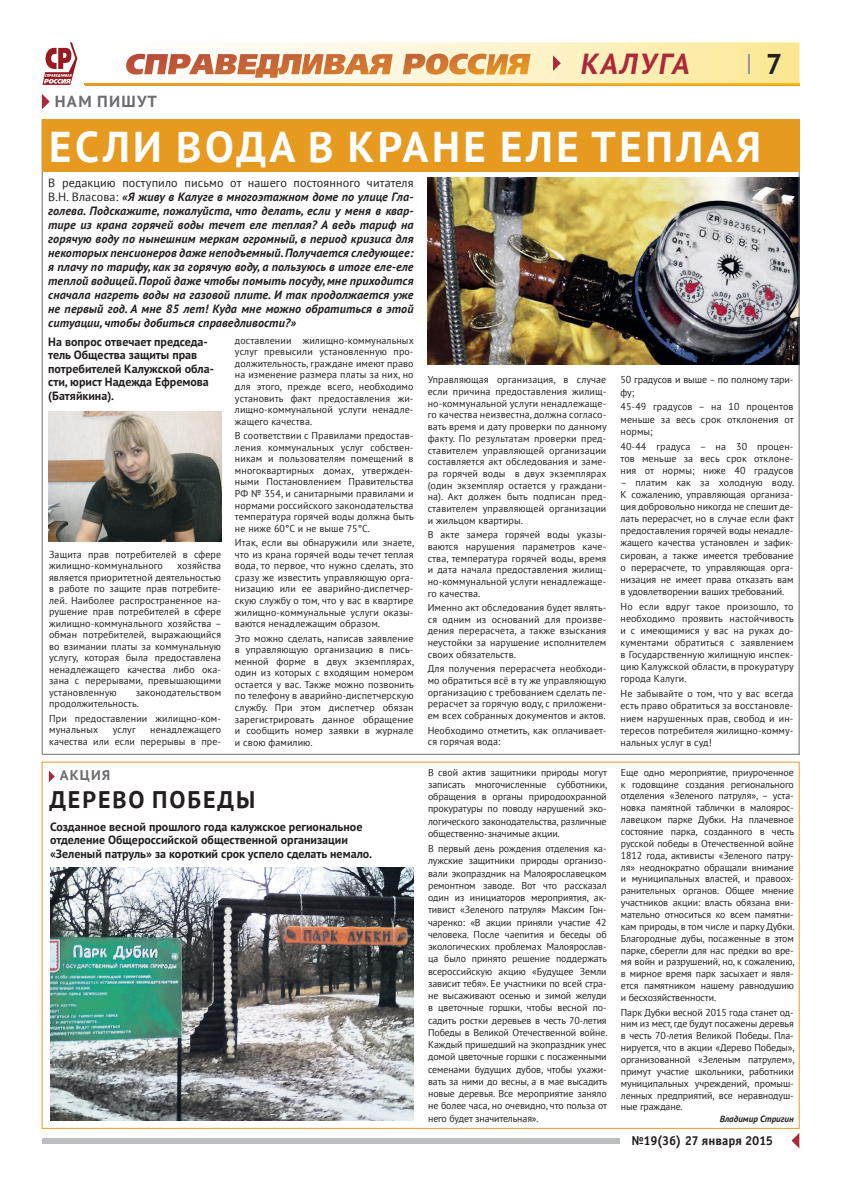
<style>
.page{position:relative;width:842px;height:1191px;background:#fff}
.page>*{position:absolute;margin:0;border:0;box-sizing:border-box;transform-origin:0 0}
.t1{font:700 43px "PT Sans";letter-spacing:.08em;color:#fff}
.t2{font:italic 700 29px "PT Sans";color:#aa2a39}
.t3{font:700 28.5px "PT Sans";color:#231f20}
.t4{font:700 24px "PT Sans";letter-spacing:.08em;color:#231f20}
.t5{font:700 16px "PT Sans";letter-spacing:.08em;color:#6c6d70;scale:1.04 1}
.t6{font:700 14px "PT Sans";letter-spacing:.08em;color:#6c6d70;scale:1.04 1}
.t7{font:700 13px "Officina Sans C";letter-spacing:-.015em;color:#231f20}
.t8{font:italic 700 12px/14px "PT Sans";letter-spacing:.01em;color:#231f20;text-align:justify}
.t9{font:700 12px/13.5px "PT Sans Pro";color:#231f20}
.t10{font:10px/11.6px "PT Sans";letter-spacing:.01em;color:#231f20;text-align:justify}
.t11{font:10px/12.1px "PT Sans";letter-spacing:-.01em;color:#231f20}
.t12{font:italic 700 9px "PT Sans";color:#231f20}
.s1{font-weight:400;font-style:normal}
</style>
<div class="page">
<div style="left:43px;top:1137px;width:577px;height:6px;background:#bcbdc0"></div>
<img style="left:77px;top:42px;width:722px;height:43px">
<img style="left:85px;top:83px;width:714px;height:2px">
<svg style="left:43px;top:42px;width:34px;height:43px"></svg>
<svg style="left:125px;top:54px;width:268px;height:24px"></svg>
<svg style="left:403px;top:54px;width:127px;height:21px"></svg>
<svg style="left:553px;top:55px;width:8px;height:16px"></svg>
<hr style="left:748px;top:54px;width:2px;height:20px;background:#939598">
<svg style="left:791px;top:1133px;width:8px;height:15px"></svg>
<svg style="left:42px;top:94px;width:8px;height:15px"></svg>
<svg style="left:49px;top:770px;width:6px;height:12px"></svg>
<hr style="left:42px;top:119px;width:1px;height:635px;background:#6c6d70">
<img style="left:428px;top:178px;width:371px;height:187px">
<hr style="left:799px;top:119px;width:1px;height:635px;background:#6c6d70">
<div style="left:42px;top:119px;width:757px;height:52px;background:#e79a20"></div>
<hr style="left:43px;top:754px;width:756px;height:1px;background:#6c6d70">
<img style="left:50px;top:867px;width:363px;height:253px">
<img style="left:48px;top:411px;width:173px;height:130px">
<h3 class="t5" style="left:55px;top:91px;width:100px">НАМ ПИШУТ</h3>
<h2 class="t2" style="left:580px;top:45px;width:116px">КАЛУГА</h2>
<h3 class="t3" style="left:766px;top:45px;width:18px">7</h3>
<h1 class="t1" style="left:49px;top:118px;width:713px">ЕСЛИ ВОДА В КРАНЕ ЕЛЕ ТЕПЛАЯ</h1>
<p class="t8" style="left:48px;top:175px;width:367px"><span class="s1">В редакцию поступило письмо от нашего постоянного читателя В.Н. Власова:</span> «Я живу в Калуге в многоэтажном доме по улице Гла&shy;голева. Подскажите, пожалуйста, что делать, если у меня в квар&shy;тире из крана горячей воды течет еле теплая? А ведь тариф на горячую воду по нынешним меркам огромный, в период кризиса для некоторых пенсионеров даже неподъемный. Получается следующее: я плачу по тарифу, как за горячую воду, а пользуюсь в итоге еле-еле теплой водицей. Порой даже чтобы помыть посуду, мне приходится сначала нагреть воды на газовой плите. И так продолжается уже не первый год. А мне 85 лет! Куда мне можно обратиться в этой ситуации, чтобы добиться справедливости?»</p>
<p class="t9" style="left:48px;top:336px;width:167px">На вопрос отвечает председа&shy;тель Общества защиты прав потребителей Калужской обла&shy;сти, юрист Надежда Ефремова (Батяйкина).</p>
<p class="t10" style="left:49px;top:548px;width:173px">Защита прав потребителей в сфере жилищно-коммунального</p>
<p class="t10" style="left:49px;top:560px;width:174px;text-indent:128px">хозяйства является приоритетной деятельностью в работе по защите прав потребите&shy;лей. Наиболее распространенное на&shy;рушение прав потребителей в сфере жилищно-коммунального хозяйства – обман потребителей, выражающийся во взимании платы за коммунальную услугу, которая была предоставлена ненадлежащего качества либо ока&shy;зана с перерывами, превышающими установленную</p>
<p class="t10" style="left:49px;top:686px;width:173px;text-indent:87px">законодательством продолжительность.</p>
<p class="t10" style="left:49px;top:712px;width:173px">При предоставлении жилищно-ком&shy;мунальных</p>
<p class="t10" style="left:49px;top:723px;width:173px;text-align:right">ненадлежащего<br>качества или если перерывы в пре-</p>
<p class="t10" style="left:113px;top:723px;width:24px">услуг</p>
<h3 class="t6" style="left:60px;top:766px;width:50px">АКЦИЯ</h3>
<p class="t10" style="left:235px;top:334px;width:180px">доставлении жилищно-коммунальных услуг превысили установленную про&shy;должительность, граждане имеют право на изменение размера платы за них, но для этого, прежде всего, необходимо установить факт предоставления жи&shy;лищно-коммунальной услуги ненадле&shy;жащего качества.</p>
<p class="t10" style="left:235px;top:429px;width:180px">В соответствии с Правилами предостав&shy;ления коммунальных услуг собствен&shy;никам и пользователям помещений в многоквартирных домах, утвержден&shy;ными Постановлением Правительства РФ № 354, и санитарными правилами и нормами российского законодательства температура горячей воды должна быть не ниже 60°С и не выше 75°С.</p>
<p class="t10" style="left:235px;top:536px;width:181px">Итак, если вы обнаружили или знаете, что из крана горячей воды течет теплая вода, то первое, что нужно сделать, это сразу же известить управляющую орга&shy;низацию или ее аварийно-диспетчер&shy;скую службу о том, что у вас в квартире жилищно-коммунальные услуги оказы&shy;ваются ненадлежащим образом.</p>
<p class="t10" style="left:235px;top:632px;width:181px">Это можно сделать, написав заявление в управляющую организацию в пись&shy;менной форме в двух экземплярах, один из которых с входящим номером остается у вас. Также можно позвонить по телефону в аварийно-диспетчерскую службу. При этом диспетчер обязан зарегистрировать данное обращение и сообщить номер заявки в журнале и свою фамилию.</p>
<h3 class="t4" style="left:49px;top:783px;width:207px">ДЕРЕВО ПОБЕДЫ</h3>
<p class="t9" style="left:50px;top:821px;width:324px">Созданное весной прошлого года калужское региональное отделение Общероссийской общественной организации «Зеленый патруль» за короткий срок успело сделать немало.</p>
<p class="t10" style="left:428px;top:374px;width:180px">Управляющая организация, в случае если причина предоставления жилищ&shy;но-коммунальной услуги ненадлежаще&shy;го качества неизвестна, должна согласо&shy;вать время и дату проверки по данному факту. По результатам проверки пред&shy;ставителем управляющей организации составляется акт обследования и заме&shy;ра горячей воды в двух экземплярах (один экземпляр остается у граждани&shy;на). Акт должен быть подписан пред&shy;ставителем управляющей организации и жильцом квартиры.</p>
<p class="t10" style="left:428px;top:528px;width:180px">В акте замера горячей воды указы&shy;ваются нарушения параметров каче&shy;ства, температура горячей воды, время и дата начала предоставления жилищ&shy;но-коммунальной услуги ненадлежаще&shy;го качества.</p>
<p class="t10" style="left:428px;top:601px;width:180px">Именно акт обследования будет являть&shy;ся одним из оснований для произве&shy;дения перерасчета, а также взыскания неустойки за нарушение исполнителем своих обязательств.</p>
<p class="t10" style="left:428px;top:663px;width:180px">Для получения перерасчета необходи&shy;мо обратиться всё в ту же управляющую организацию с требованием сделать пе&shy;рерасчет за горячую воду, с приложени&shy;ем всех собранных документов и актов.</p>
<p class="t10" style="left:428px;top:724px;width:180px">Необходимо отметить, как оплачивает&shy;ся горячая вода:</p>
<p class="t10" style="left:428px;top:766px;width:181px;line-height:12.2px">В свой актив защитники природы могут записать многочисленные субботники, обращения в органы природоохранной прокуратуры по поводу нарушений эко&shy;логического законодательства, различные общественно-значимые акции.</p>
<p class="t10" style="left:428px;top:842px;width:181px;line-height:12.2px">В первый день рождения отделения ка&shy;лужские защитники природы организо&shy;вали экопраздник на Малоярославецком ремонтном заводе. Вот что рассказал один из инициаторов мероприятия, ак&shy;тивист «Зеленого патруля» Максим Гон&shy;чаренко: «В акции приняли участие 42 человека. После чаепития и беседы об экологических проблемах Малоярослав&shy;ца было принято решение поддержать всероссийскую акцию «Будущее Земли зависит тебя». Ее участники по всей стра&shy;не высаживают осенью и зимой желуди в цветочные горшки, чтобы весной по&shy;садить ростки деревьев в честь 70-летия Победы в Великой Отечественной войне.<br>Каждый пришедший на экопраздник унес домой цветочные горшки с посаженными семенами будущих дубов, чтобы ухажи&shy;вать за ними до весны, а в мае высадить новые деревья. Все мероприятие заняло не более часа, но очевидно, что польза от него будет значительная».</p>
<p class="t11" style="left:620px;top:374px;width:174px">50 градусов и выше – по полному тари&shy;фу;</p>
<p class="t10" style="left:620px;top:401px;width:175px;line-height:12.1px">45-49 градусов – на 10 процентов меньше за весь срок отклонения от нормы;</p>
<p class="t10" style="left:620px;top:440px;width:174px;line-height:12.1px">40-44 градуса – на 30 процен&shy;тов меньше за весь срок отклоне&shy;ния от нормы; ниже 40 градусов</p>
<p class="t10" style="left:620px;top:476px;width:175px;line-height:12.1px">– платим как за холодную воду.<br>К сожалению, управляющая организа&shy;ция добровольно никогда не спешит де&shy;лать перерасчет, но в случае если факт предоставления горячей воды ненадле&shy;жащего качества установлен и зафик&shy;сирован, а также имеется требование о перерасчете, то управляющая орга&shy;низация не имеет права отказать вам в удовлетворении ваших требований.</p>
<p class="t10" style="left:620px;top:600px;width:175px;line-height:12.1px">Но если вдруг такое произошло, то необходимо проявить настойчивость и с имеющимися у вас на руках до&shy;кументами обратиться с заявлением в Государственную жилищную инспек&shy;цию Калужской области, в прокуратуру города Калуги.</p>
<p class="t10" style="left:620px;top:687px;width:174px;line-height:12.1px">Не забывайте о том, что у вас всегда есть право обратиться за восстановле&shy;нием нарушенных прав, свобод и ин&shy;тересов потребителя жилищно-комму&shy;нальных услуг в суд!</p>
<p class="t10" style="left:621px;top:766px;width:175px;line-height:11.9px">Еще одно мероприятие, приуроченное к годовщине создания регионального отделения «Зеленого патруля», – уста&shy;новка памятной таблички в малоярос&shy;лавецком парке Дубки. На плачевное состояние парка, созданного в честь русской победы в Отечественной войне 1812 года, активисты «Зеленого патру&shy;ля» неоднократно обращали внимание и муниципальных властей, и правоох&shy;ранительных органов. Общее мнение участников акции: власть обязана вни&shy;мательно относиться ко всем памятни&shy;кам природы, в том числе и парку Дубки.<br>Благородные дубы, посаженные в этом парке, сберегли для нас предки во вре&shy;мя войн и разрушений, но, к сожалению, в мирное время парк засыхает и явля&shy;ется памятником нашему равнодушию и бесхозяйственности.</p>
<p class="t10" style="left:621px;top:1006px;width:175px">Парк Дубки весной 2015 года станет од&shy;ним из мест, где будут посажены деревья в честь 70-летия Великой Победы. Пла&shy;нируется, что в акции «Дерево Победы», организованной «Зеленым патрулем», примут участие школьники, работники муниципальных учреждений, промыш&shy;ленных предприятий, все неравнодуш&shy;ные граждане.</p>
<p class="t12" style="left:720px;top:1112px;width:76px">Владимир Стригин</p>
<h3 class="t7" style="left:631px;top:1136px;width:143px">№19(36) 27 января 2015</h3>
</div>
